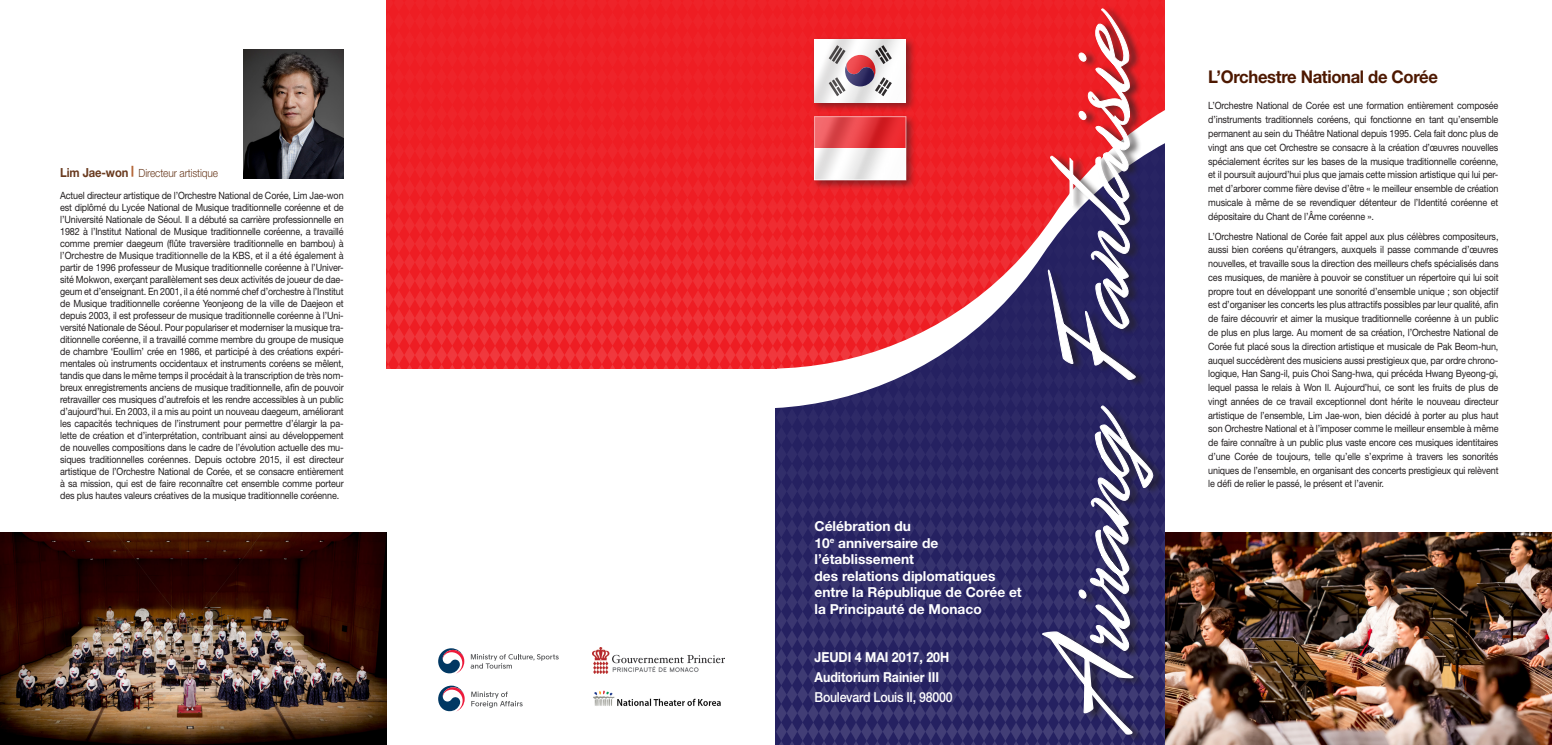
<style>
.page{position:relative;width:1552px;height:745px;background:#fff}
.page>*{position:absolute;margin:0;border:0;box-sizing:border-box;transform-origin:0 0}
.t1{font:700 17.5px "Helvetica Neue LT Std";letter-spacing:-.02em;color:#4d1800;scale:.95 1}
.t2{font:700 13.75px/16.5px "Helvetica Neue LT Std";color:#fff}
.t3{font:700 13.75px/20px "Helvetica Neue LT Std";color:#fff;scale:.9 1}
.t4{font:500 13.75px "Helvetica Neue LT Std";letter-spacing:-.02em;color:#fff;scale:.9 1}
.t5{font:300 11.25px "Helvetica Neue LT Std";letter-spacing:-.01em;color:#693a1e;scale:.9 1}
.t6{font:10px/13.8px "Helvetica Neue LT Std";letter-spacing:-.015em;color:#231f20;text-align:justify;scale:.9 1}
.s1{font-weight:700;font-size:12.5px}
</style>
<div class="page">
<img style="left:776px;top:368px;width:389px;height:376px">
<img style="left:777px;top:0;width:388px;height:368px">
<img style="left:1166px;top:532px;width:386px;height:212px">
<img style="left:243px;top:50px;width:101px;height:129px">
<img style="left:0;top:532px;width:386px;height:212px">
<svg style="left:438px;top:648px;width:26px;height:25px"></svg>
<svg style="left:471px;top:654px;width:88px;height:14px"></svg>
<svg style="left:438px;top:685px;width:27px;height:26px"></svg>
<svg style="left:471px;top:691px;width:52px;height:16px"></svg>
<img style="left:593px;top:647px;width:131px;height:26px">
<img style="left:593px;top:690px;width:128px;height:16px">
<div style="left:1043px;top:6px;width:122px;height:736px;background:#231f20;opacity:.65"></div>
<svg style="left:1048px;top:9px;width:106px;height:642px"></svg>
<svg style="left:1041px;top:630px;width:93px;height:104px"></svg>
<div style="left:386px;top:0;width:391px;height:368px;background:#ee1d23"></div>
<svg style="left:131px;top:166px;width:2px;height:10px"></svg>
<div style="left:811px;top:36px;width:106px;height:77px;background:#231f20;opacity:.5"></div>
<img style="left:815px;top:39px;width:91px;height:63px">
<div style="left:811px;top:113px;width:106px;height:78px;background:#231f20;opacity:.5"></div>
<img style="left:816px;top:118px;width:88px;height:60px">
<div style="left:814px;top:116px;width:92px;height:64px;border:1px solid #fff"></div>
<p class="t5" style="left:60px;top:166px;width:177px"><span class="s1">Lim Jae-won</span> Directeur artistique</p>
<p class="t6" style="left:60px;top:189px;width:317px;line-height:12px">Actuel directeur artistique de l’Orchestre National de Corée, Lim Jae-won est diplômé du Lycée National de Musique traditionnelle coréenne et de l’Université Nationale de Séoul. Il a débuté sa carrière professionnelle en 1982 à l’Institut National de Musique traditionnelle coréenne, a travaillé comme premier daegeum (flûte traversière traditionnelle en bambou) à l’Orchestre de Musique traditionnelle de la KBS, et il a été également à partir de 1996 professeur de Musique traditionnelle coréenne à l’Univer&shy;sité Mokwon, exerçant parallèlement ses deux activités de joueur de dae&shy;geum et d’enseignant. En 2001, il a été nommé chef d’orchestre à l’Institut de Musique traditionnelle coréenne Yeonjeong de la ville de Daejeon et depuis 2003, il est professeur de musique traditionnelle coréenne à l’Uni&shy;versité Nationale de Séoul. Pour populariser et moderniser la musique tra&shy;ditionnelle coréenne, il a travaillé comme membre du groupe de musique de chambre ‘Eoullim’ crée en 1986, et participé à des créations expéri&shy;mentales où instruments occidentaux et instruments coréens se mêlent, tandis que dans le même temps il procédait à la transcription de très nom&shy;breux enregistrements anciens de musique traditionnelle, afin de pouvoir retravailler ces musiques d’autrefois et les rendre accessibles à un public d’aujourd’hui. En 2003, il a mis au point un nouveau daegeum, améliorant les capacités techniques de l’instrument pour permettre d’élargir la pa&shy;lette de création et d’interprétation, contribuant ainsi au développement de nouvelles compositions dans le cadre de l’évolution actuelle des mu&shy;siques traditionnelles coréennes. Depuis octobre 2015, il est directeur artistique de l’Orchestre National de Corée, et se consacre entièrement à sa mission, qui est de faire reconnaître cet ensemble comme porteur des plus hautes valeurs créatives de la musique traditionnelle coréenne.</p>
<h2 class="t2" style="left:815px;top:517px;width:209px">Célébration du<br>10<sup>e</sup> anniversaire de l’établissement<br>des relations diplomatiques entre la République de Corée et la Principauté de Monaco</h2>
<h2 class="t3" style="left:815px;top:646px;width:151px">JEUDI 4 MAI 2017, 20H<br>Auditorium Rainier III</h2>
<h2 class="t4" style="left:815px;top:688px;width:155px">Boulevard Louis II, 98000</h2>
<h1 class="t1" style="left:1208px;top:66px;width:243px">L’Orchestre National de Corée</h1>
<p class="t6" style="left:1208px;top:99px;width:324px">L’Orchestre National de Corée est une formation entièrement composée d’instruments traditionnels coréens, qui fonctionne en tant qu’ensemble permanent au sein du Théâtre National depuis 1995. Cela fait donc plus de vingt ans que cet Orchestre se consacre à la création d’œuvres nouvelles spécialement écrites sur les bases de la musique traditionnelle coréenne, et il poursuit aujourd’hui plus que jamais cette mission artistique qui lui per&shy;met d’arborer comme fière devise d’être « le meilleur ensemble de création musicale à même de se revendiquer détenteur de l’Identité coréenne et dépositaire du Chant de l’Âme coréenne ».</p>
<p class="t6" style="left:1208px;top:229px;width:324px">L’Orchestre National de Corée fait appel aux plus célèbres compositeurs, aussi bien coréens qu’étrangers, auxquels il passe commande d’œuvres nouvelles, et travaille sous la direction des meilleurs chefs spécialisés dans ces musiques, de manière à pouvoir se constituer un répertoire qui lui soit propre tout en développant une sonorité d’ensemble unique ; son objectif est d’organiser les concerts les plus attractifs possibles par leur qualité, afin de faire découvrir et aimer la musique traditionnelle coréenne à un public de plus en plus large. Au moment de sa création, l’Orchestre National de Corée fut placé sous la direction artistique et musicale de Pak Beom-hun, auquel succédèrent des musiciens aussi prestigieux que, par ordre chrono&shy;logique, Han Sang-il, puis Choi Sang-hwa, qui précéda Hwang Byeong-gi, lequel passa le relais à Won Il. Aujourd’hui, ce sont les fruits de plus de vingt années de ce travail exceptionnel dont hérite le nouveau directeur artistique de l’ensemble, Lim Jae-won, bien décidé à porter au plus haut son Orchestre National et à l’imposer comme le meilleur ensemble à même de faire connaître à un public plus vaste encore ces musiques identitaires d’une Corée de toujours, telle qu’elle s’exprime à travers les sonorités uniques de l’ensemble, en organisant des concerts prestigieux qui relèvent le défi de relier le passé, le présent et l’avenir.</p>
</div>
